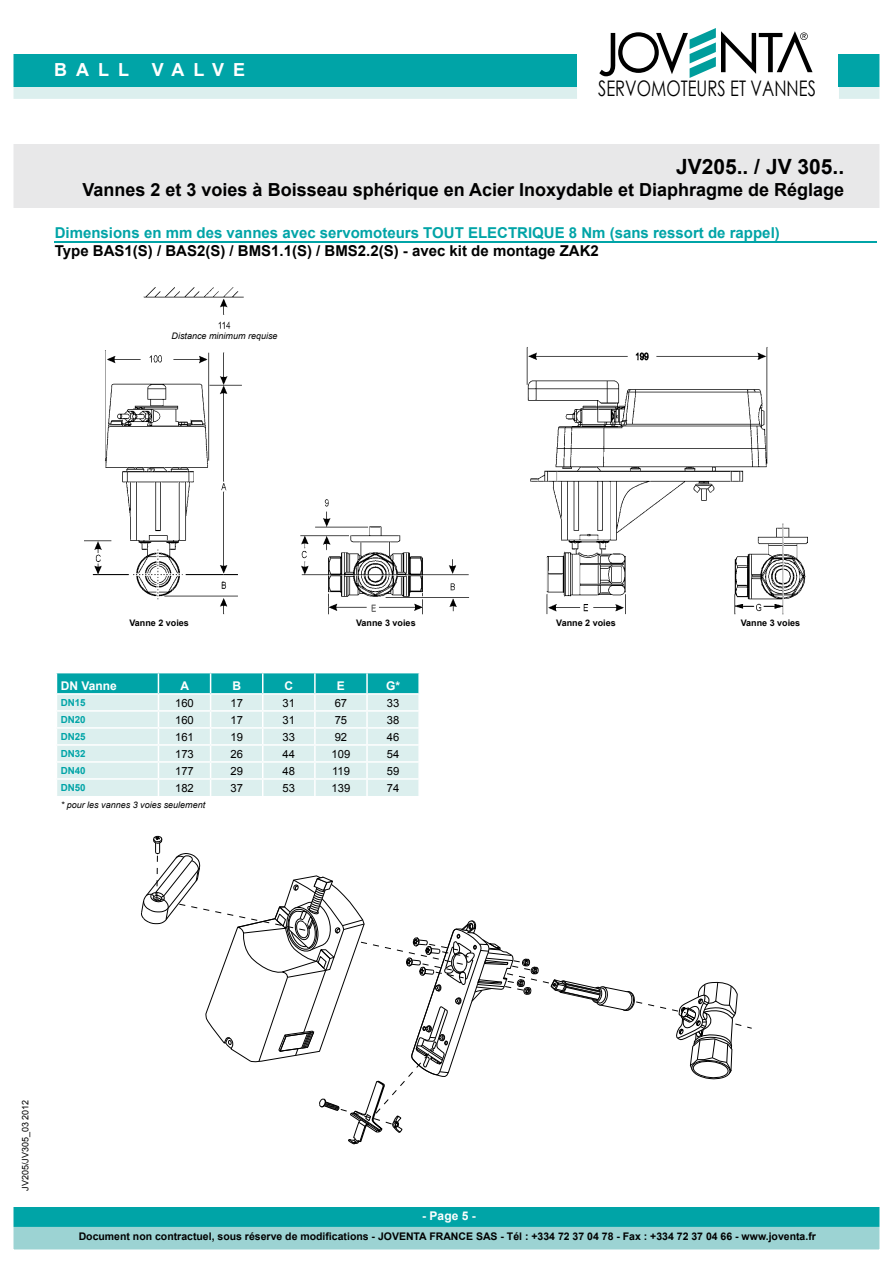
<style>
.page{position:relative;width:893px;height:1263px;background:#fff}
.page>*{position:absolute;margin:0;border:0;box-sizing:border-box;transform-origin:0 0}
.t1{font:21.45px "Century Gothic";color:#000;scale:.77 1}
.t2{font:700 21px "Arial";color:#000}
.t3{font:700 18px "Arial";color:#000}
.t4{font:700 18px "Arial";letter-spacing:.5em;color:#fff}
.t5{font:700 15px "Arial";color:#00a4a7}
.t6{font:700 15px "Arial";color:#000}
.t7{font:700 12px "Arial";color:#fff}
.t8{font:11.25px "Arial";color:#000}
.t9{font:700 10.5px "Arial";color:#000}
.t10{font:700 9.75px "Arial";color:#00a4a7}
.t11{font:italic 9px "Arial";color:#000}
.t12{font:700 9px "Arial";color:#000}
.t13{font:9px "Arial";color:#000}
</style>
<div class="page">
<div style="left:839px;top:86px;width:54px;height:13px;background:#dcefee"></div>
<div style="left:0;top:1208px;width:893px;height:19px;background:#00a4a7"></div>
<div style="left:5px;top:1227px;width:888px;height:36px;background:#9cd3d3"></div>
<div style="left:839px;top:54px;width:54px;height:32px;background:#00a4a7"></div>
<div style="left:0;top:86px;width:577px;height:13px;background:#dcefee"></div>
<div style="left:0;top:54px;width:577px;height:32px;background:#00a4a7"></div>
<div style="left:0;top:145px;width:893px;height:63px;background:#e8e8e9"></div>
<svg style="left:599px;top:28px;width:213px;height:50px"></svg>
<div style="left:0;top:0;width:893px;height:1263px;border:14px solid #fff"></div>
<img style="left:85px;top:288px;width:723px;height:327px">
<hr style="left:54px;top:242px;width:823px;height:1px;background:#00a4a7">
<svg style="left:56px;top:673px;width:364px;height:123px;background:#bde4e4"></svg>
<svg style="left:141px;top:835px;width:611px;height:310px"></svg>
<div style="left:171px;top:332px;width:108px;height:10px;background:#fff"></div>
<h3 class="t4" style="left:54px;top:58px;width:76px">BALL</h3>
<h3 class="t4" style="left:152px;top:58px;width:95px">VALVE</h3>
<h1 class="t1" style="left:598px;top:74px;width:284px">SERVOMOTEURS ET VANNES</h1>
<h2 class="t2" style="left:676px;top:153px;width:170px">JV205.. / JV 305..</h2>
<h3 class="t3" style="left:83px;top:177px;width:763px">Vannes 2 et 3 voies à Boisseau sphérique en Acier Inoxydable et Diaphragme de Réglage</h3>
<h3 class="t5" style="left:55px;top:223px;width:726px">Dimensions en mm des vannes avec servomoteurs TOUT ELECTRIQUE 8 Nm (sans ressort de rappel)</h3>
<h3 class="t6" style="left:55px;top:241px;width:546px">Type BAS1(S) / BAS2(S) / BMS1.1(S) / BMS2.2(S) - avec kit de montage ZAK2</h3>
<p class="t11" style="left:171px;top:330px;width:108px">Distance minimum requise</p>
<p class="t12" style="left:129px;top:617px;width:61px">Vanne 2 voies</p>
<p class="t12" style="left:356px;top:617px;width:61px">Vanne 3 voies</p>
<p class="t12" style="left:556px;top:617px;width:61px">Vanne 2 voies</p>
<p class="t12" style="left:741px;top:617px;width:61px">Vanne 3 voies</p>
<p class="t7" style="left:61px;top:677px;width:58px">DN Vanne</p>
<p class="t7" style="left:180px;top:677px;width:10px">A</p>
<p class="t7" style="left:232px;top:677px;width:10px">B</p>
<p class="t7" style="left:284px;top:677px;width:10px">C</p>
<p class="t7" style="left:337px;top:677px;width:10px">E</p>
<p class="t7" style="left:386px;top:677px;width:16px">G*</p>
<p class="t10" style="left:61px;top:696px;width:26px">DN15</p>
<p class="t8" style="left:175px;top:695px;width:20px">160</p>
<p class="t8" style="left:230px;top:695px;width:14px">17</p>
<p class="t8" style="left:283px;top:695px;width:14px">31</p>
<p class="t8" style="left:335px;top:695px;width:14px">67</p>
<p class="t8" style="left:387px;top:695px;width:14px">33</p>
<p class="t10" style="left:61px;top:713px;width:26px">DN20</p>
<p class="t8" style="left:175px;top:712px;width:20px">160</p>
<p class="t8" style="left:230px;top:712px;width:14px">17</p>
<p class="t8" style="left:283px;top:712px;width:14px">31</p>
<p class="t8" style="left:335px;top:712px;width:14px">75</p>
<p class="t8" style="left:387px;top:712px;width:14px">38</p>
<p class="t10" style="left:61px;top:730px;width:26px">DN25</p>
<p class="t8" style="left:175px;top:729px;width:20px">161</p>
<p class="t8" style="left:230px;top:729px;width:14px">19</p>
<p class="t8" style="left:283px;top:729px;width:14px">33</p>
<p class="t8" style="left:335px;top:729px;width:14px">92</p>
<p class="t8" style="left:387px;top:729px;width:14px">46</p>
<p class="t10" style="left:61px;top:747px;width:26px">DN32</p>
<p class="t8" style="left:175px;top:746px;width:20px">173</p>
<p class="t8" style="left:230px;top:746px;width:14px">26</p>
<p class="t8" style="left:283px;top:746px;width:14px">44</p>
<p class="t8" style="left:332px;top:746px;width:20px">109</p>
<p class="t8" style="left:387px;top:746px;width:14px">54</p>
<p class="t10" style="left:61px;top:764px;width:26px">DN40</p>
<p class="t8" style="left:175px;top:763px;width:20px">177</p>
<p class="t8" style="left:230px;top:763px;width:14px">29</p>
<p class="t8" style="left:283px;top:763px;width:14px">48</p>
<p class="t8" style="left:332px;top:763px;width:19px">119</p>
<p class="t8" style="left:387px;top:763px;width:14px">59</p>
<p class="t10" style="left:61px;top:781px;width:26px">DN50</p>
<p class="t8" style="left:175px;top:780px;width:20px">182</p>
<p class="t8" style="left:230px;top:780px;width:14px">37</p>
<p class="t8" style="left:283px;top:780px;width:14px">53</p>
<p class="t8" style="left:332px;top:780px;width:20px">139</p>
<p class="t8" style="left:387px;top:780px;width:14px">74</p>
<p class="t11" style="left:61px;top:799px;width:146px">* pour les vannes 3 voies seulement</p>
<p class="t13" style="left:19px;top:1191px;width:93px;rotate:-90deg">JV205/JV305_03 2012</p>
<p class="t7" style="left:422px;top:1208px;width:55px">- Page 5 -</p>
<p class="t9" style="left:79px;top:1229px;width:739px">Document non contractuel, sous réserve de modifications - JOVENTA FRANCE SAS - Tél : +334 72 37 04 78 - Fax : +334 72 37 04 66 - www.joventa.fr</p>
</div>
